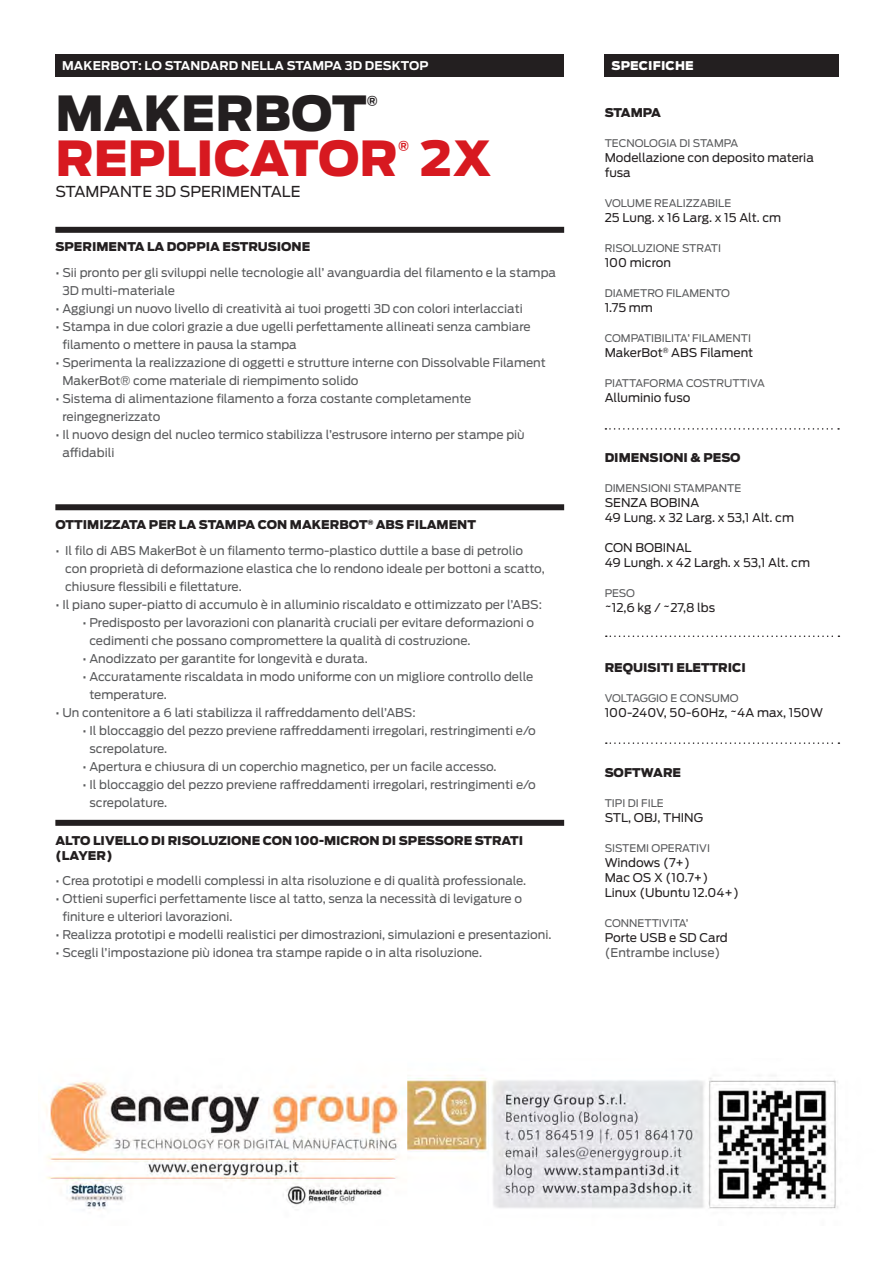
<style>
.page{position:relative;width:893px;height:1263px;background:#fff}
.page>*{position:absolute;margin:0;border:0;box-sizing:border-box;transform-origin:0 0}
.t1{font:900 48px "Antenna";color:#d71920}
.t2{font:900 48px "Antenna";color:#231f20}
.t3{font:700 17.55px "Antenna";color:#231f20}
.t4{font:700 17.55px "Antenna";color:#d71920}
.t5{font:15px "Antenna";color:#231f20}
.t6{font:12px/18px "Antenna";color:#58595b}
.t7{font:12px/15px "Antenna";color:#231f20}
.t8{font:900 12px/15px "Antenna";color:#231f20}
.t9{font:700 12px "Antenna";letter-spacing:.01em;color:#fff}
.t10{font:900 12px "Antenna";letter-spacing:.01em;color:#fff}
.t11{font:10.5px "Antenna";color:#58595b}
</style>
<div class="page">
<div style="left:55px;top:54px;width:509px;height:23px;background:#231f20"></div>
<div style="left:604px;top:54px;width:234px;height:23px;background:#231f20"></div>
<svg style="left:605px;top:636px;width:234px;height:1px"></svg>
<svg style="left:605px;top:742px;width:234px;height:2px"></svg>
<svg style="left:605px;top:428px;width:234px;height:2px"></svg>
<div style="left:55px;top:227px;width:509px;height:6px;background:#231f20"></div>
<div style="left:55px;top:504px;width:509px;height:6px;background:#231f20"></div>
<div style="left:55px;top:820px;width:509px;height:6px;background:#231f20"></div>
<img style="left:45px;top:1075px;width:793px;height:135px">
<p class="t9" style="left:62px;top:61px;width:368px">MAKERBOT: LO STANDARD NELLA STAMPA 3D DESKTOP</p>
<p class="t10" style="left:611px;top:61px;width:84px">SPECIFICHE</p>
<h1 class="t2" style="left:55px;top:95px;width:313px">MAKERBOT</h1>
<h2 class="t3" style="left:366px;top:96px;width:13px">®</h2>
<h1 class="t1" style="left:55px;top:140px;width:344px">REPLICATOR</h1>
<h2 class="t4" style="left:398px;top:141px;width:13px">®</h2>
<h1 class="t1" style="left:420px;top:140px;width:73px">2X</h1>
<p class="t5" style="left:55px;top:185px;width:247px">STAMPANTE 3D SPERIMENTALE</p>
<p class="t8" style="left:55px;top:241px;width:256px">SPERIMENTA LA DOPPIA ESTRUSIONE</p>
<p class="t6" style="left:62px;top:264px;width:495px;text-indent:-7px">• Sii pronto per gli sviluppi nelle tecnologie all’ avanguardia del filamento e la stampa<br>3D multi-materiale</p>
<p class="t6" style="left:55px;top:300px;width:469px">• Aggiungi un nuovo livello di creatività ai tuoi progetti 3D con colori interlacciati</p>
<p class="t6" style="left:62px;top:318px;width:470px;text-indent:-7px">• Stampa in due colori grazie a due ugelli perfettamente allineati senza cambiare filamento o mettere in pausa la stampa</p>
<p class="t6" style="left:62px;top:354px;width:485px;text-indent:-7px">• Sperimenta la realizzazione di oggetti e strutture interne con Dissolvable Filament<br>MakerBot® come materiale di riempimento solido</p>
<p class="t6" style="left:62px;top:390px;width:410px;text-indent:-7px">• Sistema di alimentazione filamento a forza costante completamente reingegnerizzato</p>
<p class="t6" style="left:62px;top:426px;width:464px;text-indent:-7px">• Il nuovo design del nucleo termico stabilizza l’estrusore interno per stampe più affidabili</p>
<p class="t8" style="left:55px;top:519px;width:422px">OTTIMIZZATA PER LA STAMPA CON MAKERBOT<sup>®</sup> ABS FILAMENT</p>
<p class="t6" style="left:65px;top:542px;width:481px;text-indent:-10px">• Il filo di ABS MakerBot è un filamento termo-plastico duttile a base di petrolio con proprietà di deformazione elastica che lo rendono ideale per bottoni a scatto, chiusure flessibili e filettature.</p>
<p class="t6" style="left:55px;top:596px;width:488px">• Il piano super-piatto di accumulo è in alluminio riscaldato e ottimizzato per l’ABS:</p>
<p class="t6" style="left:89px;top:614px;width:446px;text-indent:-7px">• Predisposto per lavorazioni con planarità cruciali per evitare deformazioni o cedimenti che possano compromettere la qualità di costruzione.</p>
<p class="t6" style="left:82px;top:650px;width:287px">• Anodizzato per garantite for longevità e durata.</p>
<p class="t6" style="left:89px;top:668px;width:445px;text-indent:-7px">• Accuratamente riscaldata in modo uniforme con un migliore controllo delle temperature.</p>
<p class="t6" style="left:55px;top:704px;width:362px">• Un contenitore a 6 lati stabilizza il raffreddamento dell’ABS:</p>
<p class="t6" style="left:89px;top:722px;width:448px;text-indent:-7px">• Il bloccaggio del pezzo previene raffreddamenti irregolari, restringimenti e/o screpolature.</p>
<p class="t6" style="left:82px;top:758px;width:416px">• Apertura e chiusura di un coperchio magnetico, per un facile accesso.</p>
<p class="t6" style="left:89px;top:776px;width:448px;text-indent:-7px">• Il bloccaggio del pezzo previene raffreddamenti irregolari, restringimenti e/o screpolature.</p>
<p class="t8" style="left:55px;top:834px;width:469px">ALTO LIVELLO DI RISOLUZIONE CON 100-MICRON DI SPESSORE STRATI (LAYER)</p>
<p class="t6" style="left:55px;top:873px;width:472px">• Crea prototipi e modelli complessi in alta risoluzione e di qualità professionale.</p>
<p class="t6" style="left:62px;top:891px;width:461px;text-indent:-7px">• Ottieni superfici perfettamente lisce al tatto, senza la necessità di levigature o finiture e ulteriori lavorazioni.</p>
<p class="t6" style="left:55px;top:927px;width:497px">• Realizza prototipi e modelli realistici per dimostrazioni, simulazioni e presentazioni.</p>
<p class="t6" style="left:55px;top:945px;width:428px">• Scegli l’impostazione più idonea tra stampe rapide o in alta risoluzione.</p>
<p class="t8" style="left:604px;top:107px;width:58px">STAMPA</p>
<p class="t11" style="left:604px;top:139px;width:135px">TECNOLOGIA DI STAMPA</p>
<p class="t7" style="left:604px;top:151px;width:211px">Modellazione con deposito materia fusa</p>
<p class="t11" style="left:604px;top:199px;width:128px">VOLUME REALIZZABILE</p>
<p class="t7" style="left:604px;top:211px;width:178px">25 Lung. x 16 Larg. x 15 Alt. cm</p>
<p class="t11" style="left:604px;top:244px;width:118px">RISOLUZIONE STRATI</p>
<p class="t7" style="left:604px;top:256px;width:68px">100 micron</p>
<p class="t11" style="left:604px;top:289px;width:127px">DIAMETRO FILAMENTO</p>
<p class="t7" style="left:604px;top:301px;width:50px">1.75 mm</p>
<p class="t11" style="left:604px;top:334px;width:148px">COMPATIBILITA’ FILAMENTI</p>
<p class="t7" style="left:604px;top:346px;width:150px">MakerBot<sup>®</sup> ABS Filament</p>
<p class="t11" style="left:604px;top:379px;width:162px">PIATTAFORMA COSTRUTTIVA</p>
<p class="t7" style="left:604px;top:391px;width:87px">Alluminio fuso</p>
<p class="t8" style="left:604px;top:452px;width:137px">DIMENSIONI &amp; PESO</p>
<p class="t11" style="left:604px;top:484px;width:138px">DIMENSIONI STAMPANTE</p>
<p class="t7" style="left:604px;top:496px;width:191px">SENZA BOBINA<br>49 Lung. x 32 Larg. x 53,1 Alt. cm</p>
<p class="t7" style="left:604px;top:541px;width:207px">CON BOBINAL<br>49 Lungh. x 42 Largh. x 53,1 Alt. cm</p>
<p class="t11" style="left:604px;top:589px;width:32px">PESO</p>
<p class="t7" style="left:604px;top:601px;width:112px">~12,6 kg / ~27,8 lbs</p>
<p class="t8" style="left:604px;top:662px;width:143px">REQUISITI ELETTRICI</p>
<p class="t11" style="left:604px;top:694px;width:135px">VOLTAGGIO E CONSUMO</p>
<p class="t7" style="left:604px;top:706px;width:220px">100-240V, 50-60Hz, ~4A max, 150W</p>
<p class="t8" style="left:604px;top:767px;width:78px">SOFTWARE</p>
<p class="t11" style="left:604px;top:799px;width:61px">TIPI DI FILE</p>
<p class="t7" style="left:604px;top:811px;width:100px">STL, OBJ, THING</p>
<p class="t11" style="left:604px;top:844px;width:107px">SISTEMI OPERATIVI</p>
<p class="t7" style="left:604px;top:856px;width:136px">Windows (7+)<br>Mac OS X (10.7+)<br>Linux (Ubuntu 12.04+)</p>
<p class="t11" style="left:604px;top:919px;width:85px">CONNETTIVITA’</p>
<p class="t7" style="left:604px;top:931px;width:125px">Porte USB e SD Card</p>
<p class="t6" style="left:604px;top:945px;width:117px">(Entrambe incluse)</p>
</div>
